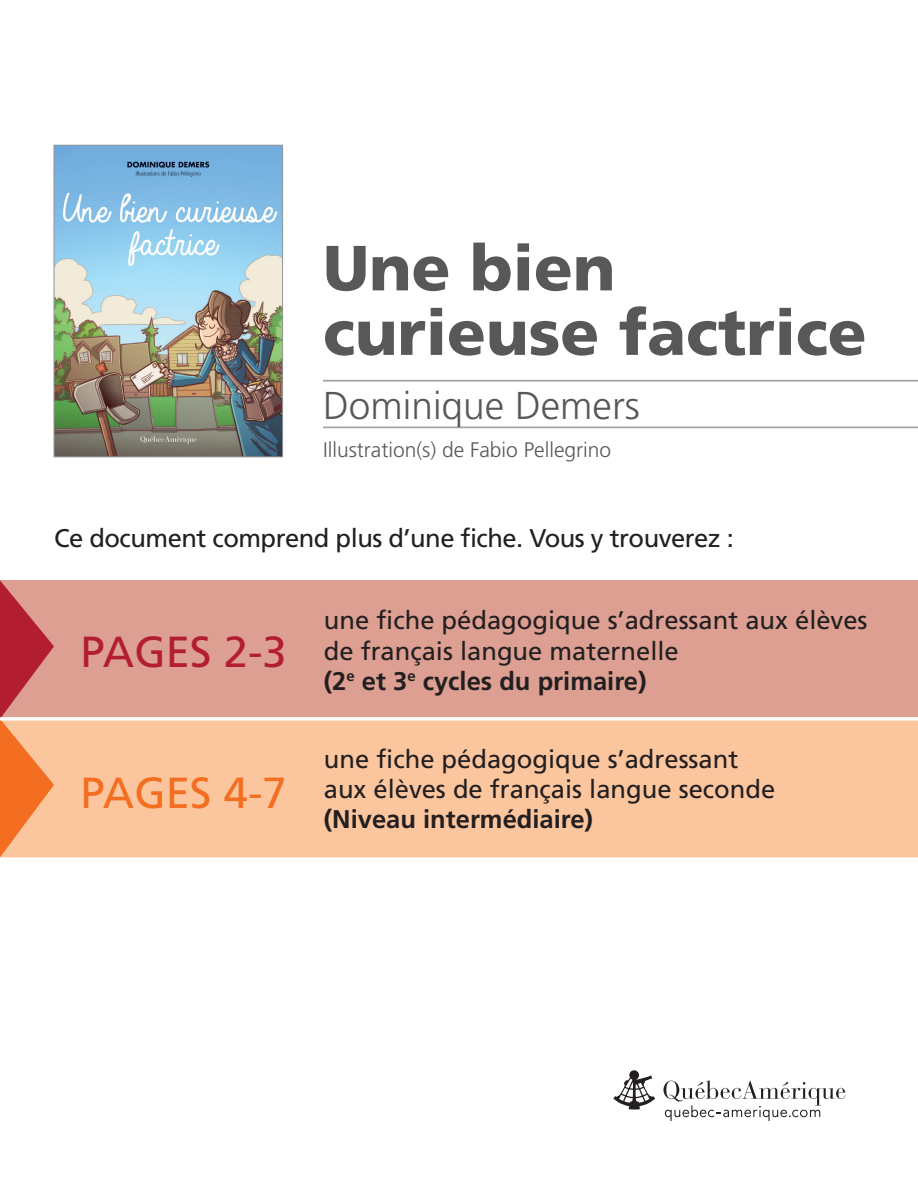
<style>
.page{position:relative;width:918px;height:1188px;background:#fff}
.page>*{position:absolute;margin:0;border:0;box-sizing:border-box;transform-origin:0 0}
.TitreDuLivre{font:900 63.75px/64.5px "Frutiger";color:#57585a}
.t1{font:43.5px "Frutiger";color:#f36e21}
.t2{font:43.5px "Frutiger";color:#b21e30}
.Auteur{font:300 38.85px "Frutiger";color:#57585a}
.TexteTDM{font:25.5px/30.3px "Frutiger";color:#231f20}
.TexteTDM-2{font:25.5px "Frutiger";letter-spacing:-.02em;color:#231f20}
.Nom_illustrateur{font:300 21px "Frutiger";color:#57585a}
.s1{font-weight:700}
</style>
<div class="page">
<svg style="left:613px;top:1070px;width:42px;height:40px"></svg>
<svg style="left:663px;top:1080px;width:183px;height:41px"></svg>
<hr style="left:323px;top:380px;width:595px;height:2px;background:#a1a3a6">
<hr style="left:323px;top:427px;width:595px;height:1px;background:#a1a3a6">
<img style="left:56px;top:147px;width:225px;height:308px">
<div style="left:54px;top:145px;width:229px;height:312px;border:1px solid #939598"></div>
<div style="left:0;top:719px;width:918px;height:138px;background:#fbc59e"></div>
<svg style="left:0;top:857px;width:918px;height:1px"></svg>
<div style="left:0;top:580px;width:918px;height:139px;background:#dc9f92"></div>
<svg style="left:0;top:580px;width:54px;height:277px"></svg>
<svg style="left:0;top:717px;width:918px;height:4px;background:#fdf4ef"></svg>
<p class="TitreDuLivre" style="left:323px;top:235px;width:545px">Une bien curieuse factrice</p>
<p class="Auteur" style="left:323px;top:384px;width:318px">Dominique Demers</p>
<p class="Nom_illustrateur" style="left:323px;top:438px;width:290px">Illustration(s) de Fabio Pellegrino</p>
<p class="TexteTDM-2" style="left:54px;top:523px;width:681px">Ce document comprend plus d’une fiche. Vous y trouverez :</p>
<h2 class="t2" style="left:80px;top:626px;width:208px">PAGES 2-3</h2>
<h2 class="t1" style="left:80px;top:768px;width:208px">PAGES 4-7</h2>
<p class="TexteTDM" style="left:324px;top:605px;width:545px">une fiche pédagogique s’adressant aux élèves de français langue maternelle<br><span class="s1">(2</span><sup>e</sup> <span class="s1">et 3</span><sup>e</sup> <span class="s1">cycles du primaire)</span></p>
<p class="TexteTDM" style="left:324px;top:744px;width:453px">une fiche pédagogique s’adressant aux élèves de français langue seconde <span class="s1">(Niveau intermédiaire)</span></p>
</div>
